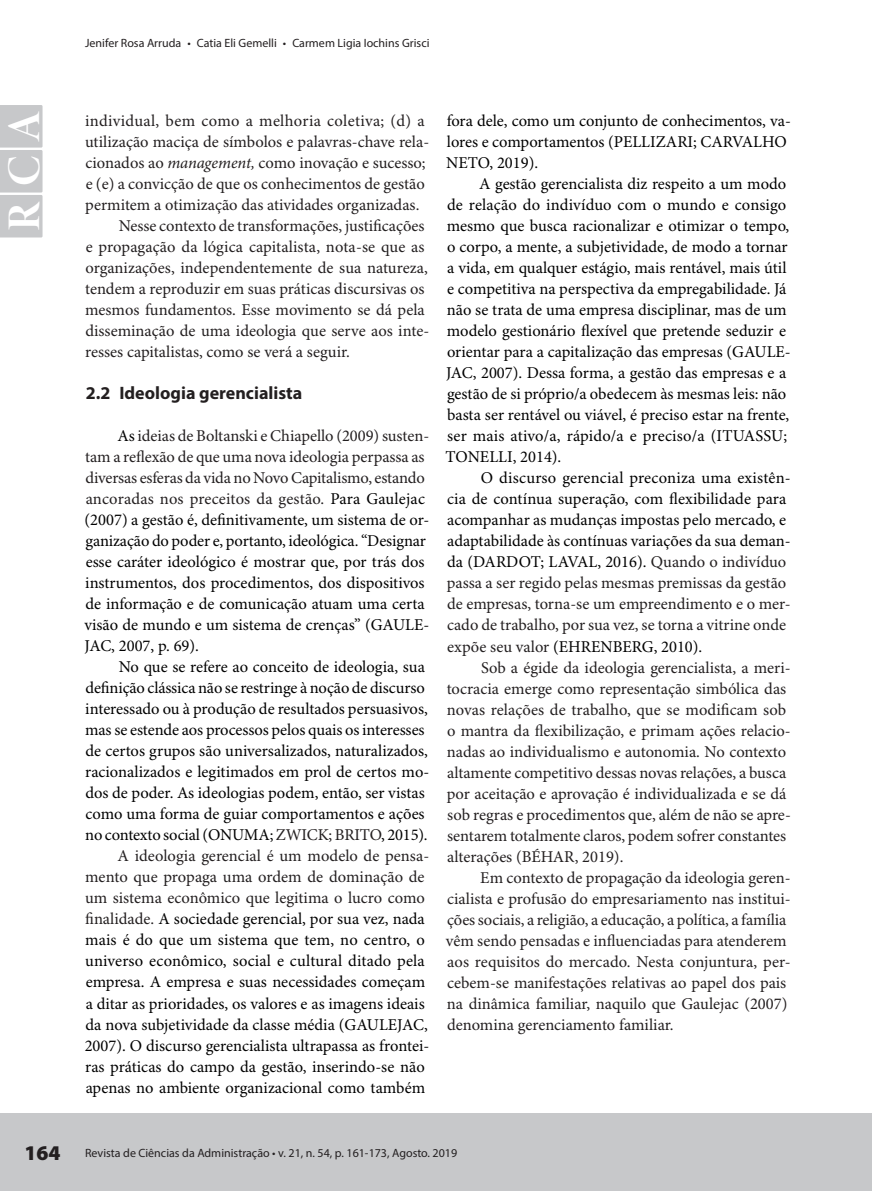
<style>
.page{position:relative;width:872px;height:1191px;background:#fff}
.page>*{position:absolute;margin:0;border:0;box-sizing:border-box;transform-origin:0 0}
.t1{font:46.8px "Minion Pro Bold Disp";color:#fff}
.t2{font:700 18px "Myriad Pro";color:#231f20}
.t3{font:16.5px/21px "Minion Pro";color:#000001}
.t4{font:16.5px/21px "Minion Pro";color:#231f20}
.t5{font:16.5px "Minion Pro";letter-spacing:.02em;color:#231f20}
.t6{font:12px "Myriad Pro";color:#231f20}
.s1{font-style:italic}
.s2{color:#231f20}
.s3{font-weight:900;font-size:21px}
</style>
<div class="page">
<div style="left:0;top:1113px;width:872px;height:78px;background:#c7c8ca"></div>
<div style="left:0;top:105px;width:43px;height:132px;background:#c7c8ca"></div>
<p class="t6" style="left:85px;top:35px;width:346px">Jenifer Rosa Arruda • Catia Eli Gemelli • Carmem Ligia Iochins Grisci</p>
<h1 class="t1" style="left:-4px;top:231px;width:121px;rotate:-90deg">RCA</h1>
<p class="t5" style="left:85px;top:111px;width:341px">individual, bem como a melhoria coletiva; (d) a</p>
<p class="t4" style="left:85px;top:132px;width:346px">utilização maciça de símbolos e palavras-chave rela-</p>
<p class="t4" style="left:85px;top:153px;width:342px">cionados ao <span class="s1">management,</span> como inovação e sucesso;</p>
<p class="t4" style="left:86px;top:174px;width:340px">e (e) a convicção de que os conhecimentos de gestão</p>
<p class="t4" style="left:85px;top:195px;width:336px">permitem a otimização das atividades organizadas.</p>
<p class="t4" style="left:119px;top:216px;width:307px">Nesse contexto de transformações, justificações</p>
<p class="t4" style="left:86px;top:237px;width:340px">e propagação da lógica capitalista, nota-se que as</p>
<p class="t4" style="left:85px;top:258px;width:344px">organizações, independentemente de sua natureza,</p>
<p class="t4" style="left:85px;top:279px;width:341px">tendem a reproduzir em suas práticas discursivas os</p>
<p class="t4" style="left:85px;top:300px;width:341px">mesmos fundamentos. Esse movimento se dá pela</p>
<p class="t4" style="left:85px;top:321px;width:345px">disseminação de uma ideologia que serve aos inte-</p>
<p class="t4" style="left:85px;top:342px;width:266px">resses capitalistas, como se verá a seguir.</p>
<p class="t2" style="left:86px;top:381px;width:218px">2.2 Ideologia gerencialista</p>
<p class="t3" style="left:84px;top:426px;width:346px;text-indent:33px">As <span class="s2">ideias de Boltanski e Chiapello (2009) susten&shy;tam a reflexão de que uma nova ideologia perpassa as diversas esferas da vida no Novo Capitalismo, estando ancoradas nos preceitos da gestão.</span> Para Gaulejac (2007) a gestão é, definitivamente, um sistema de or&shy;ganização do poder e, portanto, ideológica. “Designar esse caráter ideológico é mostrar que, por trás dos instrumentos, dos procedimentos, dos dispositivos de informação e de comunicação atuam uma certa visão de mundo e um sistema de crenças” (GAULE-JAC, 2007, p. 69).</p>
<p class="t3" style="left:85px;top:657px;width:346px;text-align:right">No que se refere ao conceito de ideologia, sua definição clássica não se restringe à noção de discurso interessado ou à produção de resultados persuasivos, mas se estende aos processos pelos quais os interesses de certos grupos são universalizados, naturalizados, racionalizados e legitimados em prol de certos mo&shy;dos de poder. As ideologias podem, então, ser vistas como uma forma de guiar comportamentos e ações no contexto social (ONUMA; <span class="s2">ZWICK; BRITO</span>, 2015).<br><span class="s2">A ideologia gerencial é um modelo de pensa&shy;mento que propaga uma ordem de dominação de um sistema econômico que legitima o lucro como finalidade.</span> A sociedade gerencial, por sua vez, nada mais é do que um sistema que tem, no centro, o universo econômico, social e cultural ditado pela empresa. A empresa e suas necessidades começam a ditar as prioridades, os valores e as imagens ideais da nova subjetividade da classe média (GAULEJAC, 2007). O discurso gerencialista ultrapassa as frontei&shy;ras práticas do campo da gestão, inserindo-se não apenas no ambiente organizacional como também</p>
<p class="t3" style="left:446px;top:111px;width:346px">fora dele, como um conjunto de conhecimentos, va&shy;lores e comportamentos (PELLIZARI; CARVALHO<br>NETO, 2019).</p>
<p class="t3" style="left:445px;top:174px;width:347px;text-indent:34px">A gestão gerencialista diz respeito a um modo de relação do indivíduo com o mundo e consigo mesmo que busca racionalizar e otimizar o tempo, o corpo, a mente, a subjetividade, de modo a tornar a vida, em qualquer estágio, mais rentável, mais útil e competitiva na perspectiva da empregabilidade. Já não se trata de uma empresa disciplinar, mas de um modelo gestionário flexível que pretende seduzir e orientar para a capitalização das empresas (GAULE-JAC, 2007). Dessa forma, a gestão das empresas e a gestão de si próprio/a obedecem às mesmas leis: não basta ser rentável ou viável, é preciso estar na frente, ser mais ativo/a, rápido/a e preciso/a (ITUASSU; TONELLI, 2014).</p>
<p class="t3" style="left:447px;top:468px;width:345px;text-indent:34px">O discurso gerencial preconiza uma existên&shy;cia de contínua superação, com flexibilidade para acompanhar as mudanças impostas pelo mercado, e adaptabilidade às contínuas variações da sua deman&shy;da (DARDOT; LAVAL, 2016). <span class="s2">Quando o indivíduo passa a ser regido pelas mesmas premissas da gestão de empresas, torna-se um empreendimento e o mer&shy;cado de trabalho, por sua vez, se torna a vitrine onde expõe seu valor</span> (EHRENBERG, 2010).</p>
<p class="t4" style="left:446px;top:657px;width:346px;text-indent:34px">Sob a égide da ideologia gerencialista, a meri&shy;tocracia emerge como representação simbólica das novas relações de trabalho, que se modificam sob o mantra da flexibilização, e primam ações relacio&shy;nadas ao individualismo e autonomia. No contexto altamente competitivo dessas novas relações, a busca por aceitação e aprovação é individualizada e se dá sob regras e procedimentos que, além de não se apre&shy;sentarem totalmente claros, podem sofrer constantes alterações (BÉHAR, 2019).</p>
<p class="t4" style="left:446px;top:867px;width:346px;text-indent:34px">Em contexto de propagação da ideologia geren&shy;cialista e profusão do empresariamento nas institui&shy;ções sociais, a religião, a educação, a política, a família vêm sendo pensadas e influenciadas para atenderem aos requisitos do mercado. Nesta conjuntura, per&shy;cebem-se manifestações relativas ao papel dos pais na dinâmica familiar, naquilo que Gaulejac (2007) denomina gerenciamento familiar.</p>
<p class="t6" style="left:24px;top:1145px;width:434px"><span class="s3">164</span> Revista de Ciências da Administração • v. 21, n. 54, p. 161-173, Agosto. 2019</p>
</div>
